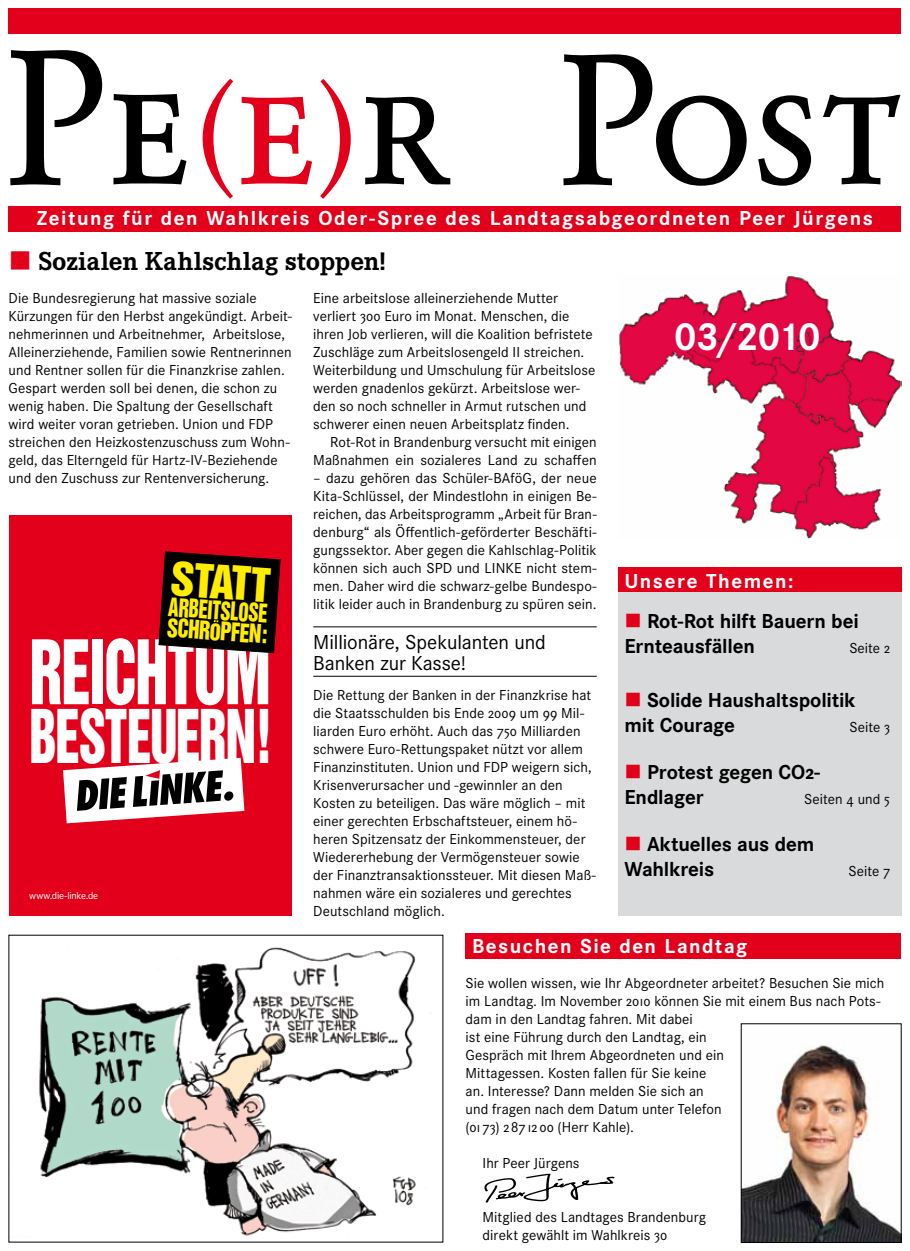
<style>
.page{position:relative;width:910px;height:1251px;background:#fff}
.page>*{position:absolute;margin:0;border:0;box-sizing:border-box;transform-origin:0 0}
.t1{font:183px "Garamond BE Regular SC";color:#000}
.t2{font:81.15px "Helvetica Inserat";letter-spacing:-.03em;color:#fff;scale:.73 1}
.t3{font:67.65px "Helvetica Inserat";letter-spacing:-.03em;color:#fff;scale:.73 1}
.t4{font:42.6px "Helvetica Inserat";color:#ffed00}
.t5{font:700 40.5px "Corporate S";color:#fff}
.t6{font:700 27px "Corporate E";letter-spacing:.005em;color:#000}
.t7{font:23.55px/20.7px "Helvetica Inserat";color:#ffed00;scale:.8 1}
.t8{font:700 21px/25.2px "Corporate S";letter-spacing:-.01em;color:#000}
.t9{font:700 21px "Corporate S";letter-spacing:.07em;color:#fff}
.t10{font:21px/21px "Corporate S";letter-spacing:-.005em;color:#000}
.t11{font:15px/18px "Corporate S";letter-spacing:.005em;color:#000}
.t12{font:10.35px "Corporate S";letter-spacing:-.02em;color:#fff}
.s1{font-size:189px}
.s2{font-size:124.5px;color:#e2001a}
.s3{color:#e2001a}
.s4{font-size:21.15px}
</style>
<div class="page">
<img style="left:619px;top:276px;width:283px;height:262px">
<div style="left:9px;top:9px;width:892px;height:25px;background:#e2001a"></div>
<div style="left:9px;top:206px;width:892px;height:26px;background:#e2001a"></div>
<img style="left:743px;top:1045px;width:156px;height:195px">
<div style="left:741px;top:1023px;width:160px;height:219px;border:1px solid #000"></div>
<svg style="left:484px;top:1173px;width:131px;height:29px"></svg>
<div style="left:9px;top:514px;width:283px;height:401px;background:#e2001a"></div>
<svg style="left:63px;top:757px;width:181px;height:66px"></svg>
<svg style="left:159px;top:551px;width:121px;height:101px;background:#180002"></svg>
<img style="left:39px;top:947px;width:392px;height:289px">
<div style="left:466px;top:933px;width:435px;height:26px;background:#e2001a"></div>
<hr style="left:313px;top:626px;width:284px;height:1px;background:#000">
<hr style="left:313px;top:675px;width:284px;height:1px;background:#000">
<div style="left:618px;top:567px;width:283px;height:25px;background:#e2001a"></div>
<div style="left:618px;top:592px;width:283px;height:323px;background:#d9dadb"></div>
<h1 class="t1" style="left:4px;top:15px;width:899px"><span class="s1">Pe</span><span class="s2">(</span><span class="s3">e</span><span class="s2">)</span>r Post</h1>
<h3 class="t9" style="left:37px;top:206px;width:837px">Zeitung für den Wahlkreis Oder-Spree des Landtagsabgeordneten Peer Jürgens</h3>
<h3 class="t6" style="left:9px;top:246px;width:379px"><span class="s3">■</span> Sozialen Kahlschlag stoppen!</h3>
<p class="t11" style="left:9px;top:289px;width:285px">Die Bundesregierung hat massive soziale Kürzungen für den Herbst angekündigt. Arbeit&shy;nehmerinnen und Arbeitnehmer, Arbeitslose, Alleinerziehende, Familien sowie Rentnerinnen und Rentner sollen für die Finanzkrise zahlen.<br>Gespart werden soll bei denen, die schon zu wenig haben. Die Spaltung der Gesellschaft wird weiter voran getrieben. Union und FDP streichen den Heizkostenzuschuss zum Wohn&shy;geld, das Elterngeld für Hartz-IV-Beziehende und den Zuschuss zur Rentenversicherung.</p>
<h3 class="t4" style="left:172px;top:553px;width:102px;rotate:4deg">STATT</h3>
<h3 class="t7" style="left:169px;top:596px;width:127px;rotate:4deg">ARBEITSLOSE<br>SCHR<span class="s4">O</span>PFEN:</h3>
<h2 class="t2" style="left:30px;top:623px;width:332px">REICHTUM</h2>
<h3 class="t3" style="left:30px;top:695px;width:334px">BESTEUERN!</h3>
<p class="t12" style="left:29px;top:889px;width:70px">www.die-linke.de</p>
<p class="t11" style="left:313px;top:289px;width:284px">Eine arbeitslose alleinerziehende Mutter verliert 300 Euro im Monat. Menschen, die ihren Job verlieren, will die Koalition befristete Zuschläge zum Arbeitslosengeld II streichen.<br>Weiterbildung und Umschulung für Arbeitslose werden gnadenlos gekürzt. Arbeitslose wer&shy;den so noch schneller in Armut rutschen und schwerer einen neuen Arbeitsplatz finden.</p>
<p class="t11" style="left:313px;top:433px;width:285px;text-align:right">Rot-Rot in Brandenburg versucht mit einigen<br>Maßnahmen ein sozialeres Land zu schaffen</p>
<p class="t11" style="left:313px;top:469px;width:285px;text-align:justify">– dazu gehören das Schüler-BAföG, der neue Kita-Schlüssel, der Mindestlohn in einigen Be&shy;reichen, das Arbeitsprogramm „Arbeit für Bran&shy;denburg“ als Öffentlich-geförderter Beschäfti&shy;gungssektor. Aber gegen die Kahlschlag-Politik können sich auch SPD und LINKE nicht stem&shy;men. Daher wird die schwarz-gelbe Bundespo&shy;litik leider auch in Brandenburg zu spüren sein.</p>
<h3 class="t10" style="left:313px;top:631px;width:234px">Millionäre, Spekulanten und<br>Banken zur Kasse!</h3>
<p class="t11" style="left:313px;top:685px;width:284px">Die Rettung der Banken in der Finanzkrise hat die Staatsschulden bis Ende 2009 um 99 Mil&shy;liarden Euro erhöht. Auch das 750 Milliarden schwere Euro-Rettungspaket nützt vor allem Finanzinstituten. Union und FDP weigern sich, Krisenverursacher und -gewinnler an den Kosten zu beteiligen. Das wäre möglich – mit einer gerechten Erbschaftsteuer, einem hö&shy;heren Spitzensatz der Einkommensteuer, der Wiedererhebung der Vermögensteuer sowie der Finanztransaktionssteuer. Mit diesen Maß&shy;nahmen wäre ein sozialeres und gerechtes Deutschland möglich.</p>
<h3 class="t5" style="left:674px;top:313px;width:148px">03/2010</h3>
<h3 class="t9" style="left:624px;top:568px;width:170px">Unsere Themen:</h3>
<h3 class="t8" style="left:624px;top:608px;width:236px"><span class="s3">■</span> Rot-Rot hilft Bauern bei<br>Ernteausfällen</h3>
<p class="t11" style="left:849px;top:638px;width:42px">Seite 2</p>
<h3 class="t8" style="left:624px;top:687px;width:233px"><span class="s3">■</span> Solide Haushaltspolitik mit Courage</h3>
<p class="t11" style="left:849px;top:718px;width:42px">Seite 3</p>
<h3 class="t8" style="left:624px;top:759px;width:197px"><span class="s3">■</span> Protest gegen CO2-<br>Endlager</h3>
<p class="t11" style="left:804px;top:790px;width:87px">Seiten 4 und 5</p>
<h3 class="t8" style="left:624px;top:831px;width:191px"><span class="s3">■</span> Aktuelles aus dem<br>Wahlkreis</h3>
<p class="t11" style="left:848px;top:862px;width:43px">Seite 7</p>
<h3 class="t9" style="left:472px;top:933px;width:277px">Besuchen Sie den Landtag</h3>
<p class="t11" style="left:466px;top:973px;width:420px">Sie wollen wissen, wie Ihr Abgeordneter arbeitet? Besuchen Sie mich im Landtag. Im November 2010 können Sie mit einem Bus nach Pots&shy;dam in den Landtag fahren. Mit dabei<br>ist eine Führung durch den Landtag, ein<br>Gespräch mit Ihrem Abgeordneten und ein<br>Mittagessen. Kosten fallen für Sie keine<br>an. Interesse? Dann melden Sie sich an<br>und fragen nach dem Datum unter Telefon<br>(01 73) 2 87 12 00 (Herr Kahle).</p>
<p class="t11" style="left:483px;top:1153px;width:98px">Ihr Peer Jürgens</p>
<p class="t11" style="left:483px;top:1207px;width:225px">Mitglied des Landtages Brandenburg direkt gewählt im Wahlkreis 30</p>
</div>
